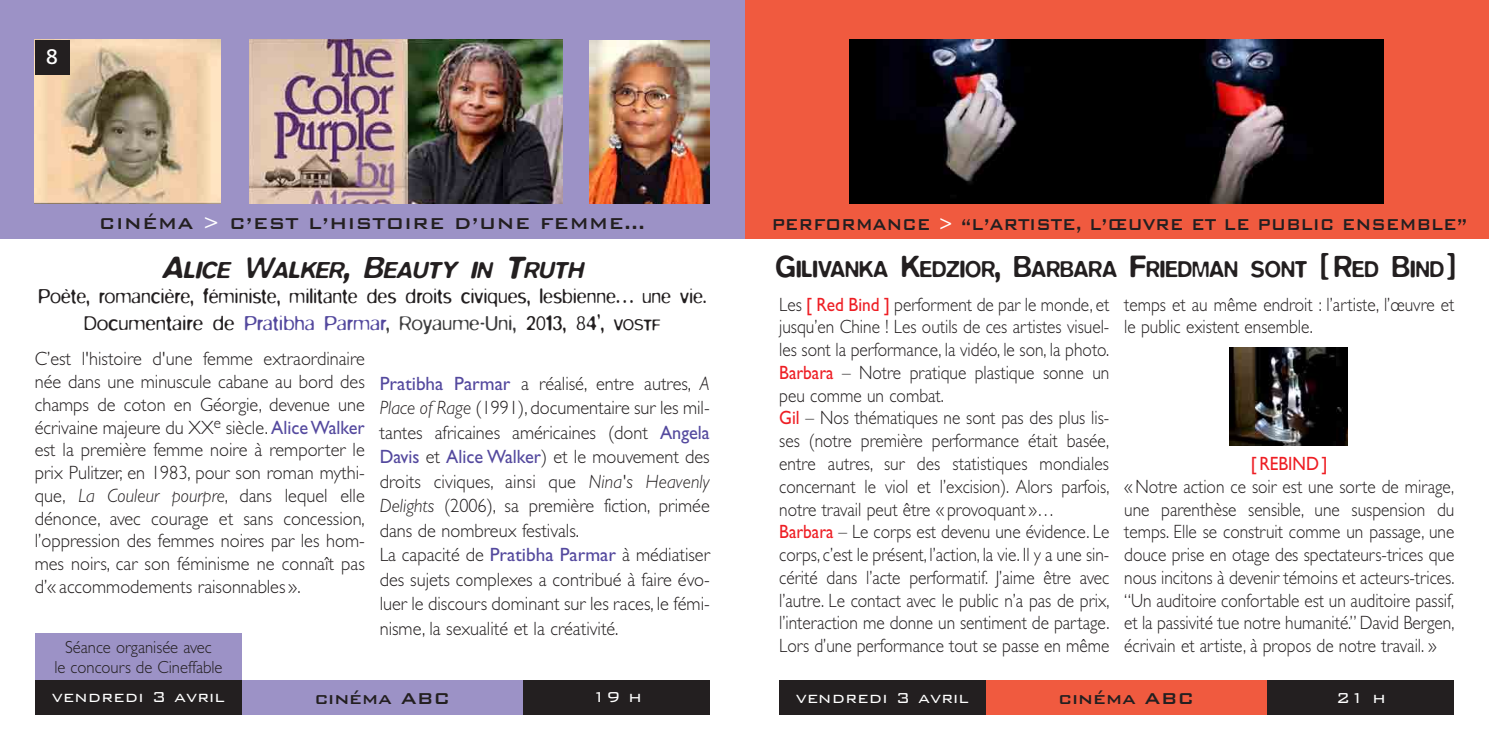
<style>
.page{position:relative;width:1489px;height:745px;background:#fff}
.page>*{position:absolute;margin:0;border:0;box-sizing:border-box;transform-origin:0 0}
.t1{font:500 23.62px "Blur";color:#231f20;scale:.93 1}
.t2{font:italic 500 23.62px "Blur";color:#231f20}
.t3{font:300 22.75px/27.3px "Blur";color:#231f20;text-align:center;scale:.9 1}
.t4{font:500 21px "Bank Gothic";letter-spacing:-.005em;color:#231f20}
.t5{font:500 21px "Bank Gothic";letter-spacing:-.005em;color:#231f20;scale:.88 1}
.t6{font:21px "Frutiger";color:#fff}
.t7{font:300 19.25px/22.8px "Gill Sans";color:#231f20;scale:.9 1}
.t8{font:300 19.25px/22.8px "Gill Sans";color:#231f20;text-align:justify;scale:.95 1}
.t9{font:300 19.25px "Bank Gothic";color:#fff}
.t10{font:19.25px "Gill Sans";color:#ee1e24;scale:.9 1}
.t11{font:300 17.5px/19.2px "Gill Sans";color:#231f20;text-align:center;scale:.95 1}
.s1{color:#fff}
.s2{font-size:31.5px}
.s3{color:#54499e}
.s4{color:#3e3e3f}
.s5{font-size:17.15px}
.s6{font-weight:400;color:#54499e}
.s7{font-style:italic}
.s8{font-weight:400;color:#ee1e24}
</style>
<div class="page">
<div style="left:742px;top:0;width:746px;height:239px;background:#f05a3f"></div>
<div style="left:984px;top:680px;width:289px;height:34px;background:#f05a3f"></div>
<div style="left:1267px;top:680px;width:186px;height:34px;background:#231f20"></div>
<div style="left:779px;top:680px;width:206px;height:34px;background:#231f20"></div>
<img style="left:849px;top:40px;width:534px;height:163px">
<img style="left:1229px;top:347px;width:118px;height:98px">
<div style="left:241px;top:679px;width:284px;height:35px;background:#9c92c6"></div>
<div style="left:523px;top:679px;width:187px;height:35px;background:#231f20"></div>
<div style="left:0;top:0;width:745px;height:239px;background:#9c92c6"></div>
<img style="left:249px;top:40px;width:314px;height:163px">
<img style="left:35px;top:40px;width:185px;height:163px">
<div style="left:35px;top:40px;width:34px;height:34px;background:#231f20"></div>
<img style="left:589px;top:40px;width:120px;height:163px">
<div style="left:35px;top:633px;width:206px;height:47px;background:#9c92c6"></div>
<div style="left:35px;top:679px;width:206px;height:35px;background:#231f20"></div>
<p class="t6" style="left:46px;top:48px;width:13px">8</p>
<p class="t6" style="left:49px;top:50px;width:13px">8</p>
<p class="t4" style="left:99px;top:207px;width:548px">CINÉMA <span class="s1">&gt;</span> C’EST L’HISTOIRE D’UNE FEMME…</p>
<p class="t2" style="left:162px;top:256px;width:425px"><span class="s2">A</span>LICE <span class="s2">W</span>ALKER<span class="s2">, B</span>EAUTY IN <span class="s2">T</span>RUTH</p>
<p class="t3" style="left:38px;top:281px;width:744px">Poète, romancière, féministe, militante des droits civiques, lesbienne… une vie.<br>Documentaire de <span class="s3">Pratibha Parmar</span><span class="s4">, Royaume-Uni,</span> 2013, 84’, <span class="s5">VOSTF</span></p>
<p class="t8" style="left:35px;top:349px;width:349px">C’est l'histoire d'une femme extraordinaire née dans une minuscule cabane au bord des champs de coton en Géorgie, devenue une écrivaine majeure du XX<sup>e</sup> siècle. <span class="s6">Alice Walker </span>est la première femme noire à remporter le prix Pulitzer, en 1983, pour son roman mythi&shy;que, <span class="s7">La Couleur pourpre</span>, dans lequel elle dénonce, avec courage et sans concession, l’oppression des femmes noires par les hom&shy;mes noirs, car son féminisme ne connaît pas d’« accommodements raisonnables ».</p>
<p class="t8" style="left:379px;top:372px;width:349px;line-height:24.5px;text-align:left"><span class="s6">Pratibha Parmar</span> a réalisé, entre autres, <span class="s7">A Place of Rage</span> (1991), documentaire sur les mil&shy;tantes africaines américaines (dont <span class="s6">Angela Davis</span> et <span class="s6">Alice Walker</span>) et le mouvement des droits civiques, ainsi que <span class="s7">Nina's Heavenly Delights</span> (2006), sa première fiction, primée dans de nombreux festivals.<br>La capacité de <span class="s6">Pratibha Parmar</span> à médiatiser des sujets complexes a contribué à faire évo&shy;luer le discours dominant sur les races, le fémi&shy;nisme, la sexualité et la créativité.</p>
<p class="t11" style="left:54px;top:639px;width:178px">Séance organisée avec<br>le concours de Cineffable</p>
<p class="t9" style="left:52px;top:681px;width:174px">vendredi 3 avril</p>
<p class="t4" style="left:315px;top:681px;width:137px">cinéma ABC</p>
<p class="t9" style="left:592px;top:681px;width:52px">19 h</p>
<p class="t5" style="left:771px;top:208px;width:792px">PERFORMANCE <span class="s1">&gt;</span> “L’ARTISTE, L’ŒUVRE ET LE PUBLIC ENSEMBLE”</p>
<p class="t1" style="left:775px;top:254px;width:732px"><span class="s2">G</span>ILIVANKA <span class="s2">K</span>EDZIOR<span class="s2">, B</span>ARBARA <span class="s2">F</span>RIEDMAN SONT <span class="s2">[ R</span>ED <span class="s2">B</span>IND<span class="s2">]</span></p>
<p class="t7" style="left:779px;top:294px;width:368px">Les <span class="s8">[ Red Bind ]</span> performent de par le monde, et jusqu’en Chine ! Les outils de ces artistes visuel&shy;les sont la performance, la vidéo, le son, la photo.<br><span class="s8">Barbara</span> – Notre pratique plastique sonne un peu comme un combat.<br><span class="s8">Gil</span> – Nos thématiques ne sont pas des plus lis&shy;ses (notre première performance était basée, entre autres, sur des statistiques mondiales concernant le viol et l’excision). Alors parfois, notre travail peut être « provoquant »… <span class="s8">Barbara</span> – Le corps est devenu une évidence. Le corps, c’est le présent, l’action, la vie. Il y a une sin&shy;cérité dans l’acte performatif. J’aime être avec l’autre. Le contact avec le public n’a pas de prix, l’interaction me donne un sentiment de partage.<br>Lors d’une performance tout se passe en même</p>
<p class="t7" style="left:1124px;top:294px;width:368px">temps et au même endroit : l’artiste, l’œuvre et le public existent ensemble.</p>
<p class="t10" style="left:1250px;top:456px;width:86px">[ REBIND ]</p>
<p class="t7" style="left:1124px;top:476px;width:368px;text-align:justify">« Notre action ce soir est une sorte de mirage, une parenthèse sensible, une suspension du temps. Elle se construit comme un passage, une douce prise en otage des spectateurs-trices que nous incitons à devenir témoins et acteurs-trices. “Un auditoire confortable est un auditoire passif, et la passivité tue notre humanité.” David Bergen, écrivain et artiste, à propos de notre travail. »</p>
<p class="t9" style="left:795px;top:682px;width:174px">vendredi 3 avril</p>
<p class="t4" style="left:1058px;top:682px;width:137px">cinéma ABC</p>
<p class="t9" style="left:1335px;top:682px;width:52px">21 h</p>
</div>
